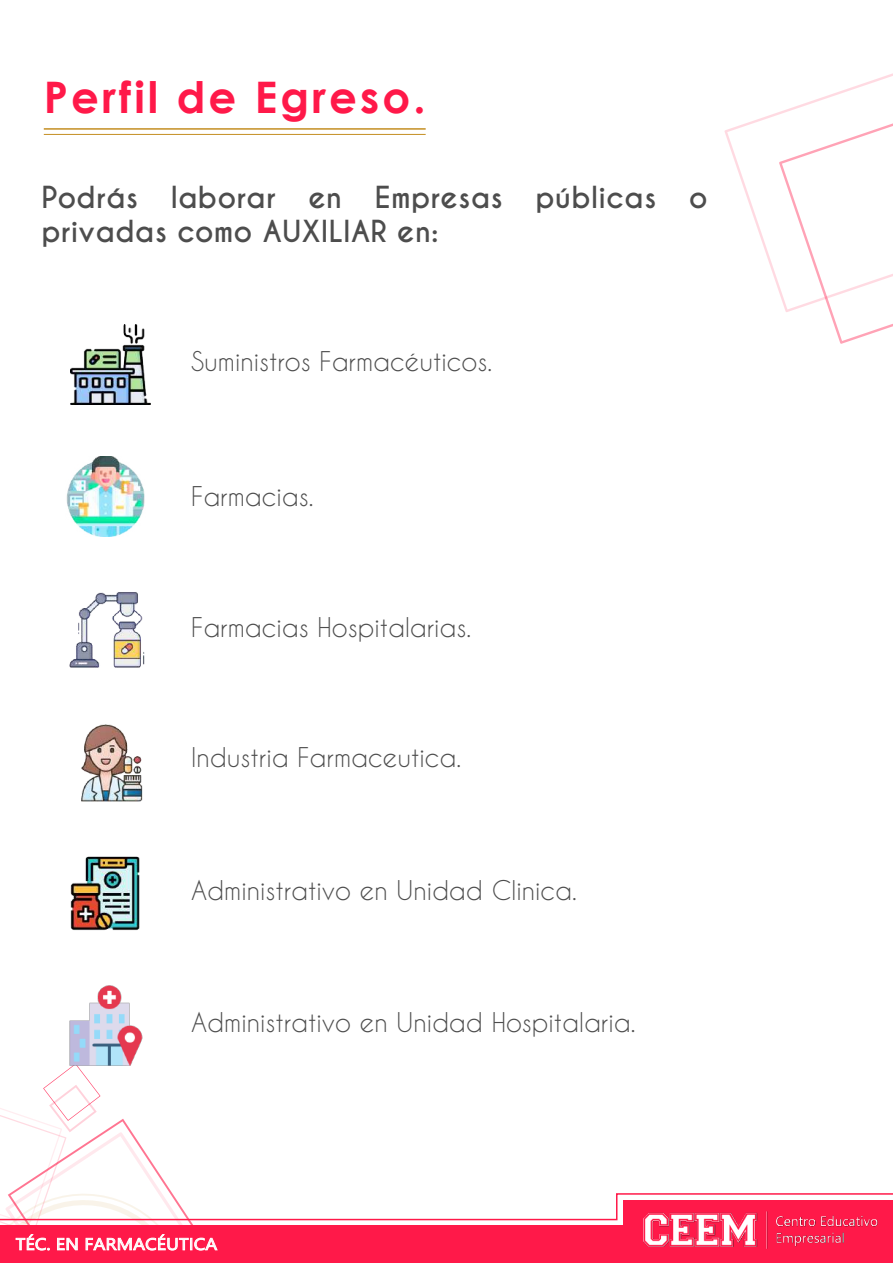
<style>
.page{position:relative;width:893px;height:1263px;background:#fff}
.page>*{position:absolute;margin:0;border:0;box-sizing:border-box;transform-origin:0 0}
.t1{font:700 43.5px "Century Gothic";letter-spacing:.07em;color:#ff1949}
.t2{font:700 28.5px/34.2px "Caviar Dreams";letter-spacing:.01em;color:#4d4d4d}
.t3{font:25.5px "Caviar Dreams";color:#4d4d4d}
.t4{font:16.5px "Segoe UI Historic";letter-spacing:.01em;color:#fff;scale:1.11 1}
</style>
<div class="page">
<svg style="left:724px;top:73px;width:169px;height:271px"></svg>
<hr style="left:44px;top:128px;width:382px;height:2px;background:#c48e22">
<hr style="left:44px;top:134px;width:382px;height:1px;background:#c48e22">
<svg style="left:0;top:1065px;width:893px;height:198px"></svg>
<img style="left:71px;top:325px;width:80px;height:80px">
<img style="left:66px;top:457px;width:79px;height:80px">
<img style="left:69px;top:592px;width:76px;height:76px">
<img style="left:81px;top:724px;width:62px;height:77px">
<img style="left:70px;top:856px;width:70px;height:75px">
<img style="left:69px;top:985px;width:74px;height:80px">
<h1 class="t1" style="left:44px;top:64px;width:383px">Perfil de Egreso.</h1>
<p class="t2" style="left:41px;top:181px;width:667px">Podrás laborar en Empresas públicas o privadas como AUXILIAR en:</p>
<p class="t3" style="left:191px;top:346px;width:302px">Suministros Farmacéuticos.</p>
<p class="t3" style="left:191px;top:481px;width:124px">Farmacias.</p>
<p class="t3" style="left:191px;top:612px;width:282px">Farmacias Hospitalarias.</p>
<p class="t3" style="left:191px;top:742px;width:271px">Industria Farmaceutica.</p>
<p class="t3" style="left:191px;top:875px;width:387px">Administrativo en Unidad Clinica.</p>
<p class="t3" style="left:191px;top:1007px;width:446px">Administrativo en Unidad Hospitalaria.</p>
<p class="t4" style="left:16px;top:1234px;width:183px">TÉC. EN FARMACÉUTICA</p>
</div>
